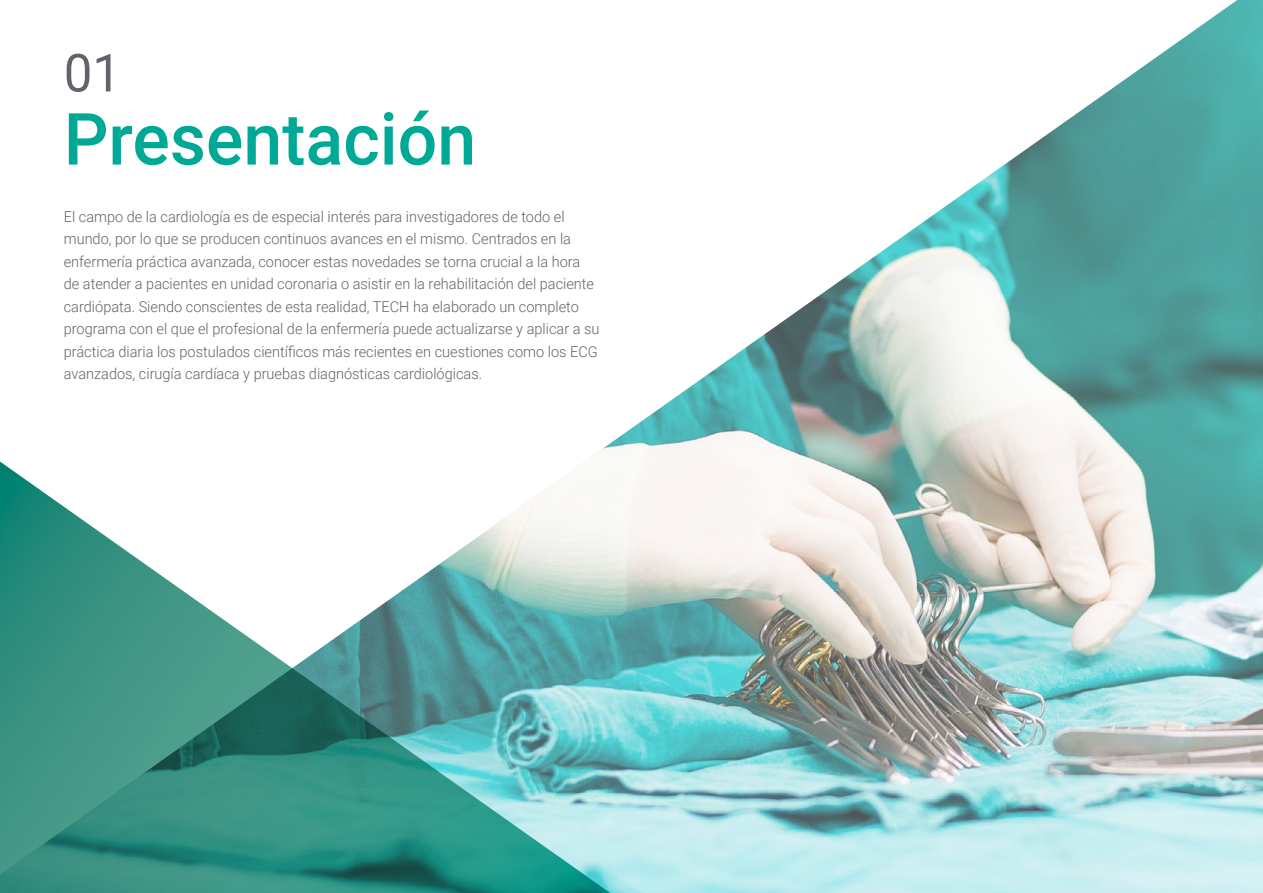
<style>
.page{position:relative;width:1263px;height:893px;background:#fff}
.page>*{position:absolute;margin:0;border:0;box-sizing:border-box;transform-origin:0 0}
.t1{font:500 72px "Roboto";color:#00a996}
.t2{font:52.5px "Roboto";color:#61646a}
.t3{font:300 15px/22.5px "Roboto";color:#61646a}
</style>
<div class="page">
<img style="left:606px;top:0;width:657px;height:893px">
<svg style="left:0;top:446px;width:640px;height:447px"></svg>
<h2 class="t2" style="left:64px;top:36px;width:59px">01</h2>
<h1 class="t1" style="left:64px;top:89px;width:414px">Presentación</h1>
<p class="t3" style="left:64px;top:205px;width:537px">El campo de la cardiología es de especial interés para investigadores de todo el mundo, por lo que se producen continuos avances en el mismo. Centrados en la enfermería práctica avanzada, conocer estas novedades se torna crucial a la hora de atender a pacientes en unidad coronaria o asistir en la rehabilitación del paciente cardiópata. Siendo conscientes de esta realidad, TECH ha elaborado un completo programa con el que el profesional de la enfermería puede actualizarse y aplicar a su práctica diaria los postulados científicos más recientes en cuestiones como los ECG avanzados, cirugía cardíaca y pruebas diagnósticas cardiológicas.</p>
</div>
